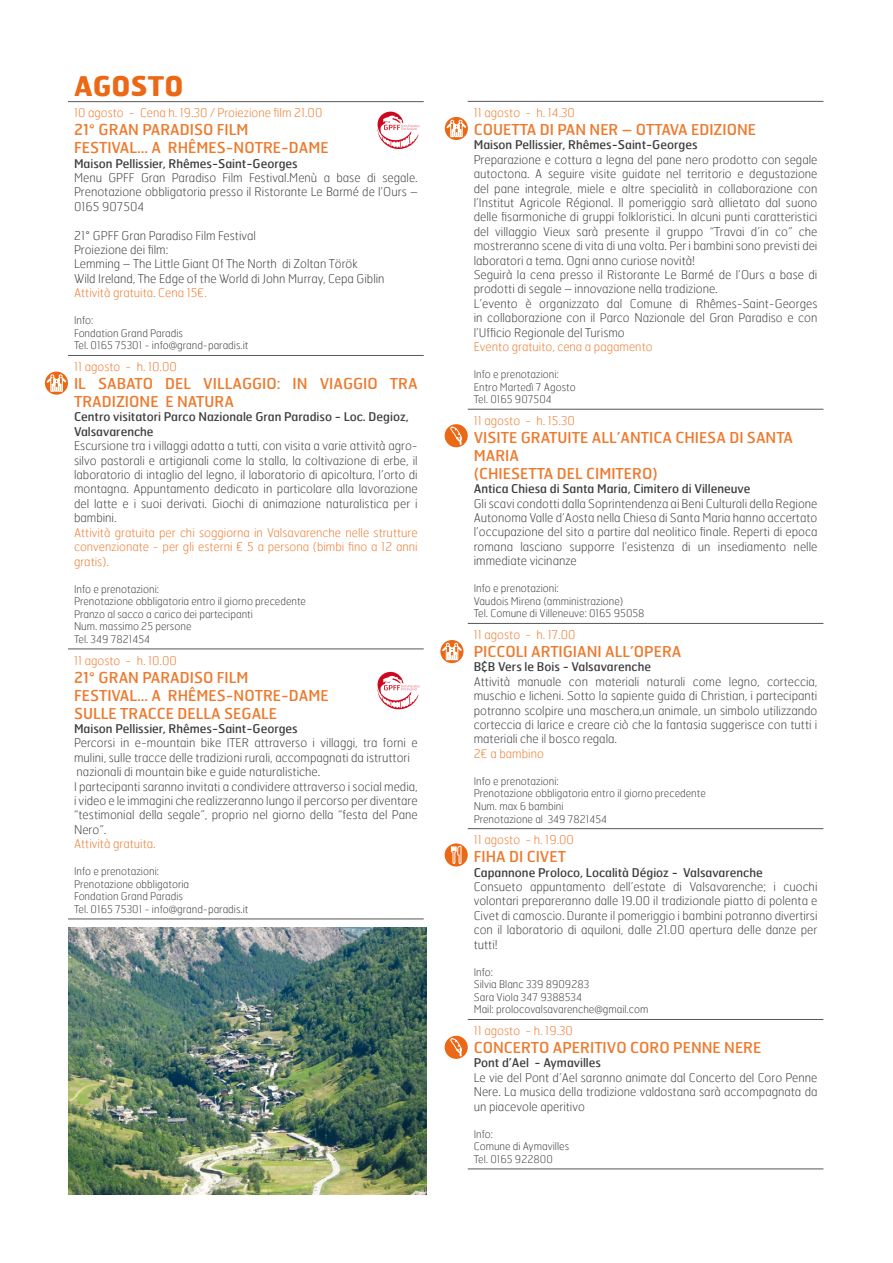
<style>
.page{position:relative;width:893px;height:1263px;background:#fff}
.page>*{position:absolute;margin:0;border:0;box-sizing:border-box;transform-origin:0 0}
.t1{font:700 27px "Hermes";color:#eb6916}
.t2{font:15px/18px "Hermes";color:#ed7a2d}
.t3{font:100 12px/14.4px "Hermes";color:#3e3d40;text-align:justify}
.t4{font:100 12px/14.4px "Hermes";color:#ed7a2d;text-align:justify}
.t5{font:12px/14.4px "Hermes";color:#3e3d40}
.t6{font:100 10.5px/12.6px "Hermes";color:#3e3d40}
</style>
<div class="page">
<hr style="left:68px;top:101px;width:356px;height:1px;background:#58585a">
<hr style="left:68px;top:355px;width:356px;height:1px;background:#58585a">
<hr style="left:68px;top:648px;width:356px;height:1px;background:#58585a">
<hr style="left:68px;top:918px;width:356px;height:1px;background:#58585a">
<hr style="left:468px;top:409px;width:355px;height:1px;background:#58585a">
<hr style="left:468px;top:623px;width:355px;height:1px;background:#58585a">
<hr style="left:468px;top:828px;width:355px;height:1px;background:#58585a">
<hr style="left:468px;top:1019px;width:355px;height:1px;background:#58585a">
<hr style="left:468px;top:1168px;width:355px;height:1px;background:#58585a">
<hr style="left:468px;top:101px;width:355px;height:1px;background:#58585a">
<svg style="left:45px;top:372px;width:23px;height:23px"></svg>
<svg style="left:46px;top:374px;width:21px;height:18px"></svg>
<div style="left:440px;top:640px;width:23px;height:23px;background:#eb6916;border-radius:50%"></div>
<svg style="left:441px;top:642px;width:21px;height:19px"></svg>
<svg style="left:445px;top:117px;width:23px;height:23px"></svg>
<svg style="left:446px;top:119px;width:21px;height:19px"></svg>
<div style="left:445px;top:424px;width:23px;height:23px;background:#eb6916;border-radius:50%"></div>
<svg style="left:450px;top:426px;width:14px;height:19px"></svg>
<div style="left:445px;top:1036px;width:23px;height:23px;background:#eb6916;border-radius:50%"></div>
<svg style="left:450px;top:1038px;width:14px;height:19px"></svg>
<div style="left:445px;top:843px;width:23px;height:23px;background:#eb6916;border-radius:50%"></div>
<svg style="left:450px;top:845px;width:12px;height:20px"></svg>
<svg style="left:377px;top:112px;width:43px;height:37px"></svg>
<svg style="left:377px;top:672px;width:43px;height:38px"></svg>
<img style="left:68px;top:927px;width:358px;height:268px">
<h1 class="t1" style="left:74px;top:68px;width:111px">AGOSTO</h1>
<p class="t4" style="left:74px;top:105px;width:250px">10 agosto - Cena h. 19.30 / Proiezione film 21.00</p>
<p class="t2" style="left:74px;top:120px;width:256px">21° GRAN PARADISO FILM<br>FESTIVAL… A RHÊMES-NOTRE-DAME</p>
<p class="t5" style="left:74px;top:156px;width:225px">Maison Pellissier, Rhêmes-Saint-Georges</p>
<p class="t3" style="left:74px;top:170px;width:345px">Menu GPFF Gran Paradiso Film Festival.Menù a base di segale.<br>Prenotazione obbligatoria presso il Ristorante Le Barmé de l’Ours – 0165 907504</p>
<p class="t3" style="left:74px;top:228px;width:312px;text-align:left">21° GPFF Gran Paradiso Film Festival<br>Proiezione dei film:<br>Lemming – The Little Giant Of The North di Zoltan Török<br>Wild Ireland, The Edge of the World di John Murray, Cepa Giblin</p>
<p class="t4" style="left:74px;top:285px;width:135px">Attività gratuita. Cena 15€.</p>
<p class="t6" style="left:74px;top:314px;width:176px">Info:<br>Fondation Grand Paradis<br>Tel. 0165 75301 - info@grand-paradis.it</p>
<p class="t4" style="left:74px;top:359px;width:104px">11 agosto - h. 10.00</p>
<p class="t2" style="left:74px;top:374px;width:345px">IL SABATO DEL VILLAGGIO: IN VIAGGIO TRA<br>TRADIZIONE E NATURA</p>
<p class="t5" style="left:74px;top:409px;width:336px">Centro visitatori Parco Nazionale Gran Paradiso - Loc. Degioz,<br>Valsavarenche</p>
<p class="t3" style="left:74px;top:438px;width:345px">Escursione tra i villaggi adatta a tutti, con visita a varie attività agro&shy;silvo pastorali e artigianali come la stalla, la coltivazione di erbe, il laboratorio di intaglio del legno, il laboratorio di apicoltura, l’orto di montagna. Appuntamento dedicato in particolare alla lavorazione del latte e i suoi derivati. Giochi di animazione naturalistica per i bambini.</p>
<p class="t4" style="left:74px;top:525px;width:345px">Attività gratuita per chi soggiorna in Valsavarenche nelle strutture convenzionate - per gli esterni € 5 a persona (bimbi fino a 12 anni gratis).</p>
<p class="t6" style="left:74px;top:582px;width:234px">Info e prenotazioni:<br>Prenotazione obbligatoria entro il giorno precedente<br>Pranzo al sacco a carico dei partecipanti<br>Num. massimo 25 persone<br>Tel. 349 7821454</p>
<p class="t4" style="left:74px;top:653px;width:104px">11 agosto - h. 10.00</p>
<p class="t2" style="left:74px;top:668px;width:256px">21° GRAN PARADISO FILM<br>FESTIVAL… A RHÊMES-NOTRE-DAME<br>SULLE TRACCE DELLA SEGALE</p>
<p class="t5" style="left:74px;top:721px;width:225px">Maison Pellissier, Rhêmes-Saint-Georges</p>
<p class="t3" style="left:74px;top:735px;width:345px;text-align:left">Percorsi in e-mountain bike ITER attraverso i villaggi, tra forni e mulini, sulle tracce delle tradizioni rurali, accompagnati da istruttori nazionali di mountain bike e guide naturalistiche.<br>I partecipanti saranno invitati a condividere attraverso i social media, i video e le immagini che realizzeranno lungo il percorso per diventare “testimonial della segale”, proprio nel giorno della “festa del Pane Nero”.</p>
<p class="t4" style="left:74px;top:836px;width:83px">Attività gratuita.</p>
<p class="t6" style="left:74px;top:865px;width:176px">Info e prenotazioni:<br>Prenotazione obbligatoria<br>Fondation Grand Paradis<br>Tel. 0165 75301 - info@grand-paradis.it</p>
<p class="t4" style="left:474px;top:105px;width:103px">11 agosto - h. 14.30</p>
<p class="t2" style="left:474px;top:120px;width:284px">COUETTA DI PAN NER – OTTAVA EDIZIONE</p>
<p class="t5" style="left:474px;top:137px;width:225px">Maison Pellissier, Rhêmes-Saint-Georges</p>
<p class="t3" style="left:474px;top:152px;width:345px;text-align:left">Preparazione e cottura a legna del pane nero prodotto con segale autoctona. A seguire visite guidate nel territorio e degustazione del pane integrale, miele e altre specialità in collaborazione con l’Institut Agricole Régional. Il pomeriggio sarà allietato dal suono delle fisarmoniche di gruppi folkloristici. In alcuni punti caratteristici del villaggio Vieux sarà presente il gruppo “Travai d’in co” che mostreranno scene di vita di una volta. Per i bambini sono previsti dei laboratori a tema. Ogni anno curiose novità!<br>Seguirà la cena presso il Ristorante Le Barmé de l’Ours a base di prodotti di segale – innovazione nella tradizione.<br>L’evento è organizzato dal Comune di Rhêmes-Saint-Georges in collaborazione con il Parco Nazionale del Gran Paradiso e con l’Ufficio Regionale del Turismo</p>
<p class="t4" style="left:474px;top:339px;width:180px">Evento gratuito, cena a pagamento</p>
<p class="t6" style="left:474px;top:368px;width:103px">Info e prenotazioni:<br>Entro Martedì 7 Agosto<br>Tel. 0165 907504</p>
<p class="t4" style="left:474px;top:413px;width:103px">11 agosto - h. 15.30</p>
<p class="t2" style="left:474px;top:428px;width:321px">VISITE GRATUITE ALL’ANTICA CHIESA DI SANTA<br>MARIA<br>(CHIESETTA DEL CIMITERO)</p>
<p class="t5" style="left:474px;top:481px;width:278px">Antica Chiesa di Santa Maria, Cimitero di Villeneuve</p>
<p class="t3" style="left:474px;top:496px;width:345px">Gli scavi condotti dalla Soprintendenza ai Beni Culturali della Regione Autonoma Valle d’Aosta nella Chiesa di Santa Maria hanno accertato l’occupazione del sito a partire dal neolitico finale. Reperti di epoca romana lasciano supporre l’esistenza di un insediamento nelle immediate vicinanze</p>
<p class="t6" style="left:474px;top:582px;width:172px">Info e prenotazioni:<br>Vaudois Mirena (amministrazione)<br>Tel. Comune di Villeneuve: 0165 95058</p>
<p class="t4" style="left:474px;top:627px;width:103px">11 agosto - h. 17.00</p>
<p class="t2" style="left:474px;top:642px;width:209px">PICCOLI ARTIGIANI ALL’OPERA</p>
<p class="t5" style="left:474px;top:659px;width:179px">B&amp;B Vers le Bois - Valsavarenche</p>
<p class="t3" style="left:474px;top:674px;width:345px">Attività manuale con materiali naturali come legno, corteccia, muschio e licheni. Sotto la sapiente guida di Christian, i partecipanti potranno scolpire una maschera,un animale, un simbolo utilizzando corteccia di larice e creare ciò che la fantasia suggerisce con tutti i materiali che il bosco regala.</p>
<p class="t4" style="left:474px;top:746px;width:72px">2€ a bambino</p>
<p class="t6" style="left:474px;top:774px;width:234px">Info e prenotazioni:<br>Prenotazione obbligatoria entro il giorno precedente<br>Num. max 6 bambini<br>Prenotazione al 349 7821454</p>
<p class="t4" style="left:474px;top:832px;width:102px">11 agosto - h. 19.00</p>
<p class="t2" style="left:474px;top:847px;width:94px">FIHA DI CIVET</p>
<p class="t5" style="left:474px;top:865px;width:291px">Capannone Proloco, Località Dégioz - Valsavarenche</p>
<p class="t3" style="left:474px;top:879px;width:345px">Consueto appuntamento dell’estate di Valsavarenche; i cuochi volontari prepareranno dalle 19.00 il tradizionale piatto di polenta e Civet di camoscio. Durante il pomeriggio i bambini potranno divertirsi con il laboratorio di aquiloni, dalle 21.00 apertura delle danze per tutti!</p>
<p class="t6" style="left:474px;top:965px;width:176px">Info:<br>Silvia Blanc 339 8909283<br>Sara Viola 347 9388534<br>Mail: prolocovalsavarenche@gmail.com</p>
<p class="t4" style="left:474px;top:1023px;width:101px">11 agosto - h. 19.30</p>
<p class="t2" style="left:474px;top:1038px;width:289px">CONCERTO APERITIVO CORO PENNE NERE</p>
<p class="t5" style="left:474px;top:1055px;width:129px">Pont d’Ael - Aymavilles</p>
<p class="t3" style="left:474px;top:1070px;width:345px">Le vie del Pont d’Ael saranno animate dal Concerto del Coro Penne Nere. La musica della tradizione valdostana sarà accompagnata da un piacevole aperitivo</p>
<p class="t6" style="left:474px;top:1127px;width:97px">Info:<br>Comune di Aymavilles<br>Tel. 0165 922800</p>
</div>
